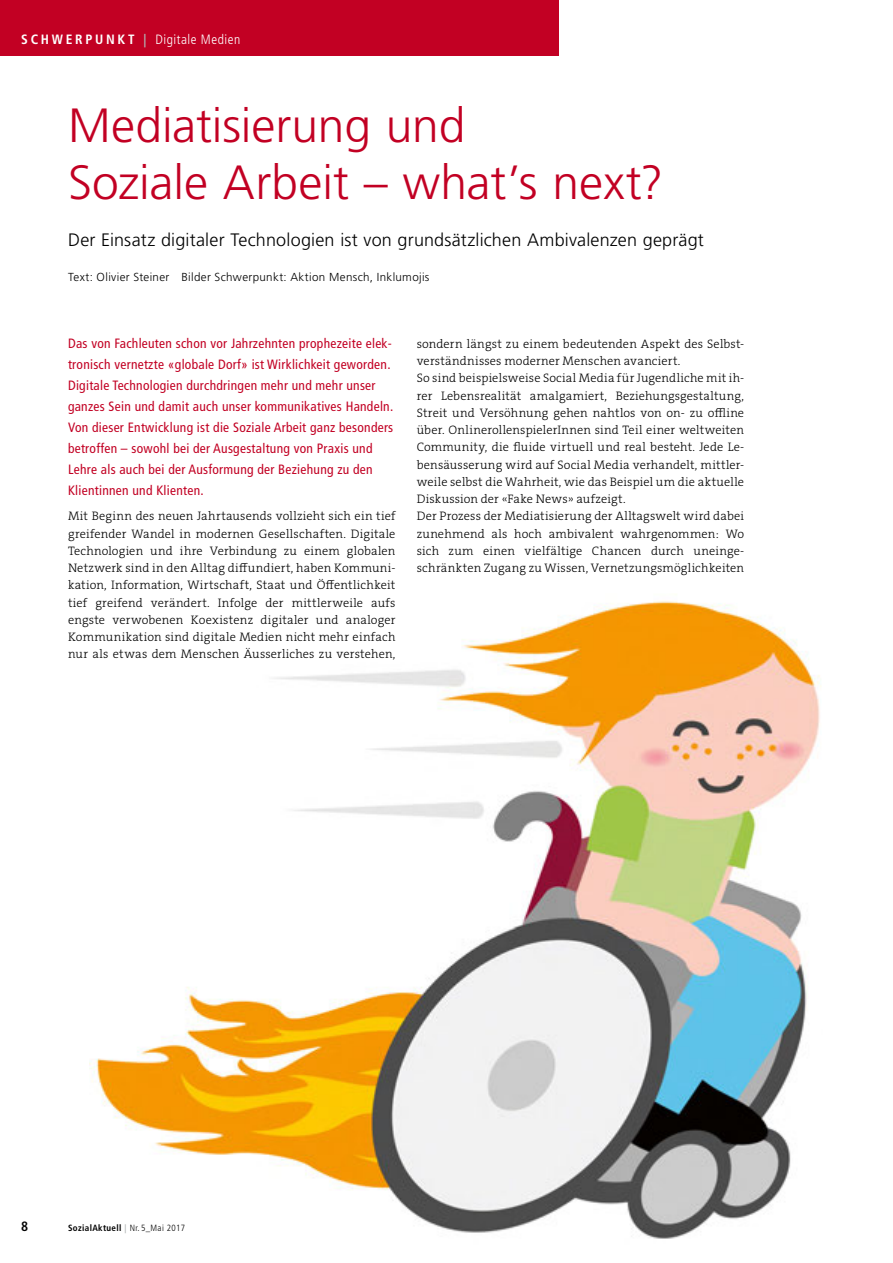
<style>
.page{position:relative;width:893px;height:1263px;background:#fff}
.page>*{position:absolute;margin:0;border:0;box-sizing:border-box;transform-origin:0 0}
.t1{font:300 48px/57px "Frutiger";color:#c20023}
.t2{font:300 18px "Frutiger";letter-spacing:.01em;color:#000}
.t3{font:condensed 13.5px/21px "Frutiger";letter-spacing:.02em;color:#c20023}
.t4{font:300 condensed 13.5px "Frutiger";letter-spacing:.04em;color:#fff}
.t5{font:700 condensed 13.5px "Frutiger";color:#000}
.t6{font:300 12.3px/17.2px "The Serif B W3";letter-spacing:.015em;color:#000;text-align:justify}
.t7{font:300 11.7px "Frutiger";letter-spacing:.03em;color:#000}
.t8{font:700 condensed 9px "Frutiger";letter-spacing:.04em;color:#000}
.s1{font-weight:700}
.s2{font-weight:700;color:#b1b4b4}
.s3{color:#b1b4b4}
.s4{font-weight:300}
</style>
<div class="page">
<div style="left:0;top:0;width:559px;height:55px;background:#c20023"></div>
<img style="left:90px;top:600px;width:731px;height:639px">
<p class="t4" style="left:21px;top:32px;width:221px"><span class="s1">SCHWERPUNKT</span> <span class="s2">|</span> Digitale Medien</p>
<h1 class="t1" style="left:68px;top:98px;width:597px">Mediatisierung und<br>Soziale Arbeit – what’s next?</h1>
<h2 class="t2" style="left:68px;top:229px;width:637px">Der Einsatz digitaler Technologien ist von grundsätzlichen Ambivalenzen geprägt</h2>
<p class="t7" style="left:68px;top:270px;width:363px">Text: Olivier Steiner Bilder Schwerpunkt: Aktion Mensch, Inklumojis</p>
<p class="t3" style="left:68px;top:333px;width:327px">Das von Fachleuten schon vor Jahrzehnten prophezeite elek&shy;tronisch vernetzte «globale Dorf» ist Wirklichkeit geworden.<br>Digitale Technologien durchdringen mehr und mehr unser ganzes Sein und damit auch unser kommunikatives Handeln.<br>Von dieser Entwicklung ist die Soziale Arbeit ganz besonders betroffen – sowohl bei der Ausgestaltung von Praxis und Lehre als auch bei der Ausformung der Beziehung zu den Klientinnen und Klienten.</p>
<p class="t6" style="left:68px;top:508px;width:329px">Mit Beginn des neuen Jahrtausends vollzieht sich ein tief greifender Wandel in modernen Gesellschaften. Digitale Technologien und ihre Verbindung zu einem globalen Netzwerk sind in den Alltag diffundiert, haben Kommuni&shy;kation, Information, Wirtschaft, Staat und Öffentlichkeit tief greifend verändert. Infolge der mittlerweile aufs engste verwobenen Koexistenz digitaler und analoger Kommunikation sind digitale Medien nicht mehr einfach nur als etwas dem Menschen Äusserliches zu verstehen,</p>
<p class="t6" style="left:417px;top:335px;width:329px;text-align:left">sondern längst zu einem bedeutenden Aspekt des Selbst&shy;verständnisses moderner Menschen avanciert.<br>So sind beispielsweise Social Media für Jugendliche mit ih&shy;rer Lebensrealität amalgamiert, Beziehungsgestaltung, Streit und Versöhnung gehen nahtlos von on- zu offline über. OnlinerollenspielerInnen sind Teil einer weltweiten Community, die fluide virtuell und real besteht. Jede Le&shy;bensäusserung wird auf Social Media verhandelt, mittler&shy;weile selbst die Wahrheit, wie das Beispiel um die aktuelle Diskussion der «Fake News» aufzeigt.<br>Der Prozess der Mediatisierung der Alltagswelt wird dabei zunehmend als hoch ambivalent wahrgenommen: Wo sich zum einen vielfältige Chancen durch uneinge&shy;schränkten Zugang zu Wissen, Vernetzungsmöglichkeiten</p>
<p class="t5" style="left:21px;top:1218px;width:9px">8</p>
<p class="t8" style="left:68px;top:1222px;width:119px">SozialAktuell <span class="s3">|</span> <span class="s4">Nr. 5_Mai 2017</span></p>
</div>
